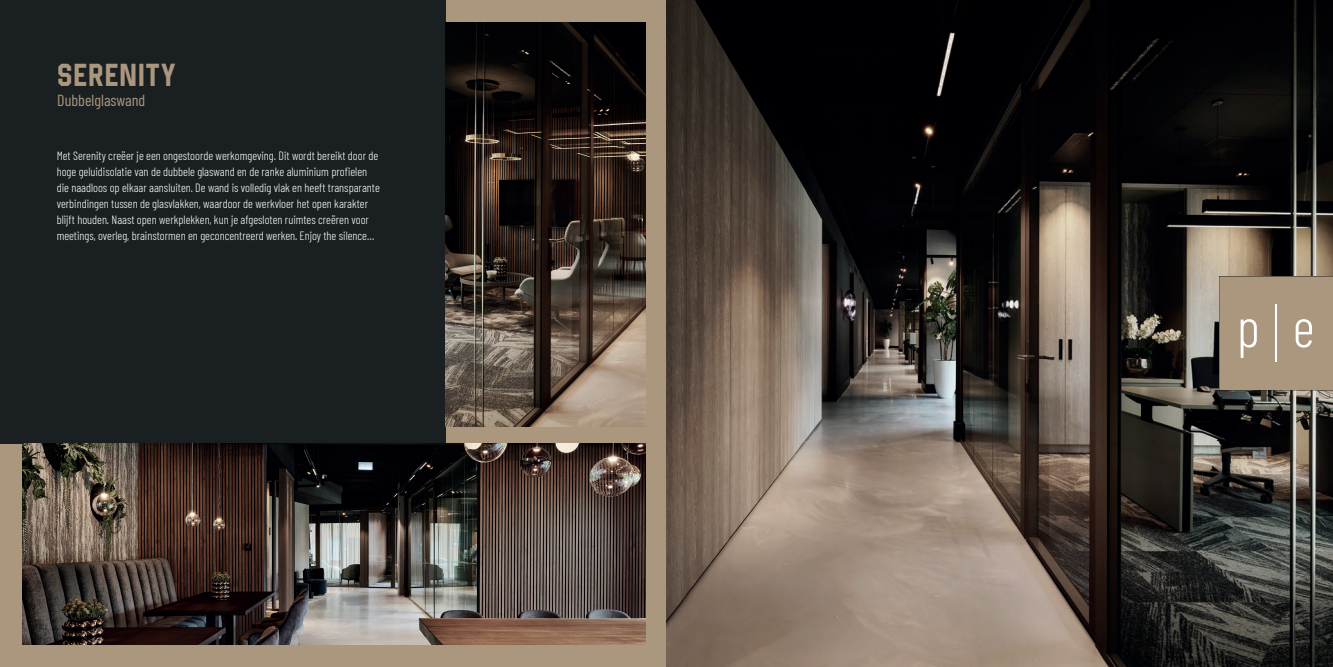
<style>
.page{position:relative;width:1333px;height:667px;background:#fff}
.page>*{position:absolute;margin:0;border:0;box-sizing:border-box;transform-origin:0 0}
.t1{font:300 54.7px "Barlow Condensed";color:#fff}
.t2{font:700 30px "Born Strong";letter-spacing:.025em;color:#ab977e}
.t3{font:16px "Barlow Condensed";color:#ab977e}
.t4{font:300 12px/16px "Barlow Condensed";color:#fff}
</style>
<div class="page">
<div style="left:0;top:0;width:666px;height:666px;background:#ab977e"></div>
<img style="left:666px;top:0;width:666px;height:666px">
<div style="left:0;top:0;width:445px;height:443px;background:#1a1f22"></div>
<img style="left:23px;top:443px;width:622px;height:200px">
<img style="left:445px;top:23px;width:200px;height:403px">
<div style="left:1219px;top:276px;width:113px;height:114px;background:#ab977e"></div>
<hr style="left:1275px;top:304px;width:1px;height:58px;background:#fff">
<h2 class="t2" style="left:57px;top:58px;width:120px">SERENITY</h2>
<h3 class="t3" style="left:57px;top:94px;width:90px">Dubbelglaswand</h3>
<p class="t4" style="left:57px;top:148px;width:324px">Met Serenity creëer je een ongestoorde werkomgeving. Dit wordt bereikt door de hoge geluidisolatie van de dubbele glaswand en de ranke aluminium profielen die naadloos op elkaar aansluiten. De wand is volledig vlak en heeft transparante verbindingen tussen de glasvlakken, waardoor de werkvloer het open karakter blijft houden. Naast open werkplekken, kun je afgesloten ruimtes creëren voor meetings, overleg, brainstormen en geconcentreerd werken. Enjoy the silence…</p>
<h1 class="t1" style="left:1236px;top:296px;width:79px">p e</h1>
</div>
